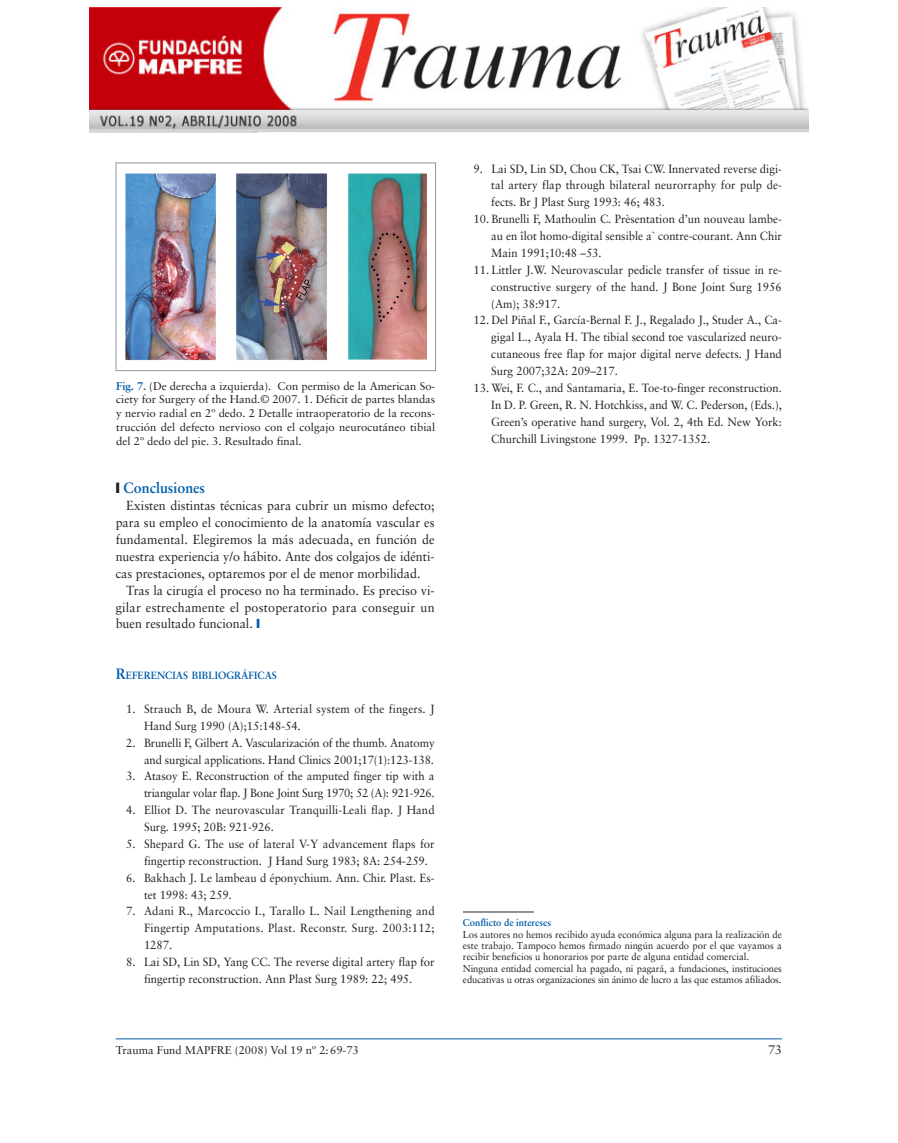
<style>
.page{position:relative;width:898px;height:1143px;background:#fff}
.page>*{position:absolute;margin:0;border:0;box-sizing:border-box;transform-origin:0 0}
.t1{font:700 15px "Sabon";color:#015dab;scale:.95 1}
.t2{font:13.12px/16.9px "Sabon";color:#231f20;text-align:justify;scale:.95 1}
.t3{font:12.5px "Sabon";color:#231f20}
.t4{font:11.88px/16.9px "Sabon";color:#231f20;text-align:justify;scale:.95 1}
.t5{font:11.25px/13.8px "Sabon";color:#231f20;text-align:justify}
.t6{font:700 10.5px "Sabon";color:#015dab;scale:.95 1}
.t7{font:10px/11.2px "Sabon";color:#231f20;scale:.95 1}
.t8{font:700 10px "Sabon";color:#015dab;scale:.95 1}
.s1{font-weight:700;color:#015dab}
.s2{color:#231f20}
.s3{color:#015dab}
.s4{font-size:15px}
.s5{font-size:10.62px}
</style>
<div class="page">
<hr style="left:116px;top:1038px;width:666px;height:1px;background:#015dab">
<img style="left:125px;top:173px;width:301px;height:188px">
<div style="left:116px;top:162px;width:320px;height:209px;border:1px solid #939598"></div>
<hr style="left:463px;top:911px;width:71px;height:1px;background:#231f20">
<img style="left:90px;top:7px;width:718px;height:126px">
<p class="t5" style="left:116px;top:380px;width:320px"><span class="s1">Fig. 7.</span> (De derecha a izquierda). Con permiso de la American So&shy;ciety for Surgery of the Hand.© 2007. 1. Déficit de partes blandas y nervio radial en 2º dedo. 2 Detalle intraoperatorio de la recons&shy;trucción del defecto nervioso con el colgajo neurocutáneo tibial del 2º dedo del pie. 3. Resultado final.</p>
<p class="t1" style="left:116px;top:481px;width:96px"><span class="s2">❙</span> Conclusiones</p>
<p class="t2" style="left:116px;top:498px;width:337px;text-indent:11px">Existen distintas técnicas para cubrir un mismo defecto; para su empleo el conocimiento de la anatomía vascular es fundamental. Elegiremos la más adecuada, en función de nuestra experiencia y/o hábito. Ante dos colgajos de idénti&shy;cas prestaciones, optaremos por el de menor morbilidad.</p>
<p class="t2" style="left:116px;top:582px;width:337px;text-indent:11px">Tras la cirugía el proceso no ha terminado. Es preciso vi&shy;gilar estrechamente el postoperatorio para conseguir un buen resultado funcional. <span class="s3">❙</span></p>
<p class="t6" style="left:116px;top:671px;width:171px"><span class="s4">R</span>EFERENCIAS BIBLIOGR<span class="s5">Á</span>FICAS</p>
<p class="t4" style="left:144px;top:701px;width:307px;text-indent:-18px">1. Strauch B, de Moura W. Arterial system of the fingers. J<br>Hand Surg 1990 (A);15:148-54.</p>
<p class="t4" style="left:126px;top:735px;width:326px;text-align:right">2. Brunelli F, Gilbert A. Vascularización of the thumb. Anatomy and surgical applications. Hand Clinics 2001;17(1):123-138.</p>
<p class="t4" style="left:126px;top:768px;width:326px;text-align:right">3. Atasoy E. Reconstruction of the amputed finger tip with a triangular volar flap. J Bone Joint Surg 1970; 52 (A): 921-926.</p>
<p class="t4" style="left:144px;top:802px;width:307px;text-indent:-18px">4. Elliot D. The neurovascular Tranquilli-Leali flap. J Hand<br>Surg. 1995; 20B: 921-926.</p>
<p class="t4" style="left:144px;top:836px;width:307px;text-indent:-18px">5. Shepard G. The use of lateral V-Y advancement flaps for fingertip reconstruction. J Hand Surg 1983; 8A: 254-259.</p>
<p class="t4" style="left:144px;top:870px;width:307px;text-indent:-18px">6. Bakhach J. Le lambeau d éponychium. Ann. Chir. Plast. Es&shy;tet 1998: 43; 259.</p>
<p class="t4" style="left:144px;top:903px;width:307px;text-indent:-18px">7. Adani R., Marcoccio I., Tarallo L. Nail Lengthening and Fingertip Amputations. Plast. Reconstr. Surg. 2003:112; 1287.</p>
<p class="t4" style="left:126px;top:954px;width:326px;text-align:center">8. Lai SD, Lin SD, Yang CC. The reverse digital artery flap for fingertip reconstruction. Ann Plast Surg 1989: 22; 495.</p>
<p class="t4" style="left:491px;top:161px;width:307px;text-indent:-18px">9. Lai SD, Lin SD, Chou CK, Tsai CW. Innervated reverse digi&shy;tal artery flap through bilateral neurorraphy for pulp de&shy;fects. Br J Plast Surg 1993: 46; 483.</p>
<p class="t4" style="left:491px;top:211px;width:307px;text-indent:-18px">10. Brunelli F, Mathoulin C. Prèsentation d’un nouveau lambe&shy;au en îlot homo-digital sensible a` contre-courant. Ann Chir Main 1991;10:48 –53.</p>
<p class="t4" style="left:491px;top:262px;width:307px;text-indent:-18px">11. Littler J.W. Neurovascular pedicle transfer of tissue in re&shy;constructive surgery of the hand. J Bone Joint Surg 1956 (Am); 38:917.</p>
<p class="t4" style="left:491px;top:313px;width:307px;text-indent:-18px">12. Del Piñal F., García-Bernal F. J., Regalado J., Studer A., Ca&shy;gigal L., Ayala H. The tibial second toe vascularized neuro&shy;cutaneous free flap for major digital nerve defects. J Hand Surg 2007;32A: 209–217.</p>
<p class="t4" style="left:491px;top:380px;width:307px;text-indent:-18px">13. Wei, F. C., and Santamaria, E. Toe-to-finger reconstruction.<br>In D. P. Green, R. N. Hotchkiss, and W. C. Pederson, (Eds.), Green’s operative hand surgery, Vol. 2, 4th Ed. New York:<br>Churchill Livingstone 1999. Pp. 1327-1352.</p>
<p class="t8" style="left:463px;top:918px;width:94px">Conflicto de intereses</p>
<p class="t7" style="left:463px;top:929px;width:337px">Los autores no hemos recibido ayuda económica alguna para la realización de este trabajo. Tampoco hemos firmado ningún acuerdo por el que vayamos a recibir beneficios u honorarios por parte de alguna entidad comercial.<br>Ninguna entidad comercial ha pagado, ni pagará, a fundaciones, instituciones educativas u otras organizaciones sin ánimo de lucro a las que estamos afiliados.</p>
<p class="t5" style="left:116px;top:1044px;width:245px">Trauma Fund MAPFRE (2008) Vol 19 nº 2:69-73</p>
<p class="t3" style="left:768px;top:1044px;width:15px">73</p>
</div>
